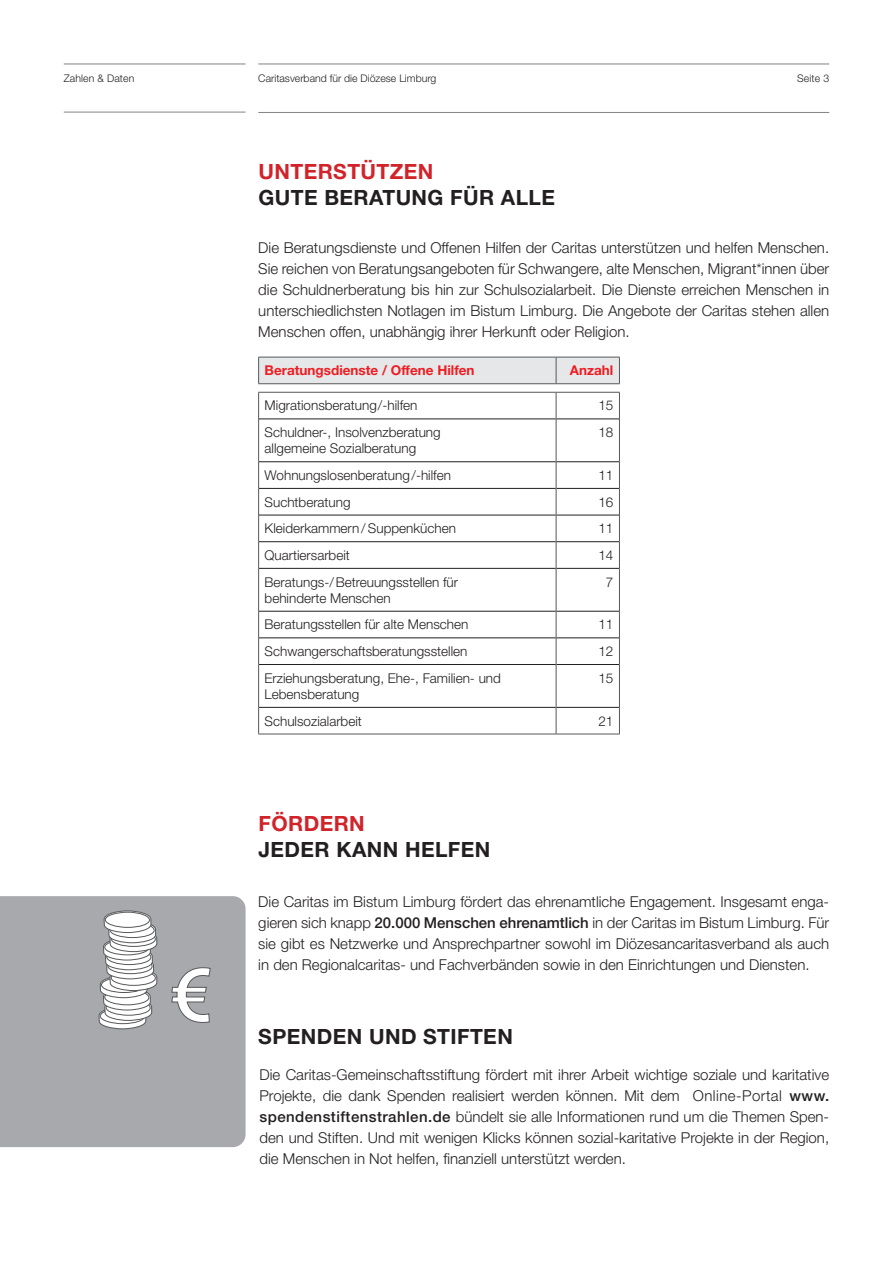
<style>
.page{position:relative;width:893px;height:1263px;background:#fff}
.page>*{position:absolute;margin:0;border:0;box-sizing:border-box;transform-origin:0 0}
.t1{font:700 21px "Helvetica Neue LT Std";letter-spacing:.02em;color:#231f20}
.t2{font:700 21px "Helvetica Neue LT Std";letter-spacing:.02em;color:#d1232a}
.t3{font:300 15px/21px "Helvetica Neue LT Pro";color:#231f20;text-align:justify}
.t4{font:300 13.5px "Helvetica Neue LT Pro";color:#231f20}
.t5{font:700 13.5px "Helvetica Neue LT Pro";color:#ee1d23}
.t6{font:300 10.5px "Helvetica Neue LT Std";color:#231f20}
.s1{font-weight:500}
</style>
<div class="page">
<hr style="left:259px;top:419px;width:297px;height:1px;background:#231f20">
<hr style="left:556px;top:419px;width:63px;height:1px;background:#231f20">
<hr style="left:259px;top:461px;width:297px;height:1px;background:#231f20">
<hr style="left:556px;top:461px;width:63px;height:1px;background:#231f20">
<hr style="left:259px;top:488px;width:297px;height:1px;background:#231f20">
<hr style="left:556px;top:488px;width:63px;height:1px;background:#231f20">
<hr style="left:259px;top:515px;width:297px;height:1px;background:#231f20">
<hr style="left:556px;top:515px;width:63px;height:1px;background:#231f20">
<hr style="left:259px;top:541px;width:297px;height:1px;background:#231f20">
<hr style="left:556px;top:541px;width:63px;height:1px;background:#231f20">
<hr style="left:259px;top:568px;width:297px;height:1px;background:#231f20">
<hr style="left:556px;top:568px;width:63px;height:1px;background:#231f20">
<hr style="left:259px;top:611px;width:297px;height:1px;background:#231f20">
<hr style="left:556px;top:611px;width:63px;height:1px;background:#231f20">
<hr style="left:259px;top:638px;width:297px;height:1px;background:#231f20">
<hr style="left:556px;top:638px;width:63px;height:1px;background:#231f20">
<hr style="left:259px;top:664px;width:297px;height:1px;background:#231f20">
<hr style="left:556px;top:664px;width:63px;height:1px;background:#231f20">
<hr style="left:259px;top:707px;width:297px;height:1px;background:#231f20">
<hr style="left:556px;top:707px;width:63px;height:1px;background:#231f20">
<div style="left:258px;top:357px;width:362px;height:26px;background:#e6e7e9"></div>
<hr style="left:258px;top:383px;width:298px;height:1px;background:#57585a">
<hr style="left:556px;top:383px;width:64px;height:1px;background:#57585a">
<hr style="left:258px;top:392px;width:298px;height:1px;background:#57585a">
<svg style="left:258px;top:393px;width:1px;height:26px"></svg>
<hr style="left:556px;top:392px;width:64px;height:1px;background:#57585a">
<svg style="left:556px;top:393px;width:1px;height:26px"></svg>
<svg style="left:619px;top:393px;width:1px;height:26px"></svg>
<hr style="left:258px;top:419px;width:1px;height:43px;background:#57585a">
<hr style="left:556px;top:419px;width:1px;height:43px;background:#57585a">
<hr style="left:619px;top:419px;width:1px;height:43px;background:#57585a">
<svg style="left:258px;top:462px;width:1px;height:106px"></svg>
<svg style="left:556px;top:462px;width:1px;height:106px"></svg>
<svg style="left:619px;top:462px;width:1px;height:106px"></svg>
<hr style="left:258px;top:568px;width:1px;height:43px;background:#57585a">
<hr style="left:556px;top:568px;width:1px;height:43px;background:#57585a">
<hr style="left:619px;top:568px;width:1px;height:43px;background:#57585a">
<svg style="left:258px;top:611px;width:1px;height:53px"></svg>
<svg style="left:556px;top:611px;width:1px;height:53px"></svg>
<svg style="left:619px;top:611px;width:1px;height:53px"></svg>
<hr style="left:258px;top:664px;width:1px;height:43px;background:#57585a">
<hr style="left:556px;top:664px;width:1px;height:43px;background:#57585a">
<hr style="left:619px;top:664px;width:1px;height:43px;background:#57585a">
<svg style="left:258px;top:707px;width:1px;height:27px"></svg>
<svg style="left:556px;top:707px;width:1px;height:27px"></svg>
<svg style="left:619px;top:707px;width:1px;height:27px"></svg>
<hr style="left:258px;top:734px;width:298px;height:1px;background:#57585a">
<hr style="left:556px;top:734px;width:64px;height:1px;background:#57585a">
<hr style="left:258px;top:112px;width:571px;height:1px;background:#808285">
<hr style="left:64px;top:64px;width:182px;height:1px;background:#808285">
<hr style="left:258px;top:64px;width:571px;height:1px;background:#808285">
<hr style="left:64px;top:112px;width:182px;height:1px;background:#808285">
<div style="left:0;top:896px;width:246px;height:251px;background:#a8a9ad"></div>
<svg style="left:98px;top:910px;width:59px;height:119px"></svg>
<div style="left:105px;top:912px;width:44px;height:15px;background:#fff;border-radius:50%"></div>
<div style="left:105px;top:912px;width:45px;height:16px;border:1px solid #57585a;border-radius:50%"></div>
<svg style="left:171px;top:967px;width:40px;height:56px"></svg>
<p class="t6" style="left:64px;top:72px;width:72px">Zahlen &amp; Daten</p>
<p class="t6" style="left:258px;top:72px;width:180px">Caritasverband für die Diözese Limburg</p>
<p class="t6" style="left:797px;top:72px;width:33px">Seite 3</p>
<p class="t2" style="left:258px;top:159px;width:176px">UNTERSTÜTZEN</p>
<p class="t1" style="left:258px;top:184px;width:298px">GUTE BERATUNG FÜR ALLE</p>
<p class="t3" style="left:258px;top:237px;width:572px">Die Beratungsdienste und Offenen Hilfen der Caritas unterstützen und helfen Menschen.<br>Sie reichen von Beratungsangeboten für Schwangere, alte Menschen, Migrant*innen über die Schuldnerberatung bis hin zur Schulsozialarbeit. Die Dienste erreichen Menschen in unterschiedlichsten Notlagen im Bistum Limburg. Die Angebote der Caritas stehen allen Menschen offen, unabhängig ihrer Herkunft oder Religion.</p>
<p class="t5" style="left:265px;top:362px;width:211px">Beratungsdienste / Offene Hilfen</p>
<p class="t5" style="left:570px;top:362px;width:45px">Anzahl</p>
<p class="t4" style="left:265px;top:397px;width:154px">Migrationsberatung/-hilfen</p>
<p class="t4" style="left:598px;top:397px;width:17px">15</p>
<p class="t4" style="left:265px;top:424px;width:178px">Schuldner-, Insolvenzberatung</p>
<p class="t4" style="left:265px;top:440px;width:153px">allgemeine Sozialberatung</p>
<p class="t4" style="left:598px;top:424px;width:17px">18</p>
<p class="t4" style="left:265px;top:467px;width:188px">Wohnungslosenberatung/-hilfen</p>
<p class="t4" style="left:598px;top:467px;width:17px">11</p>
<p class="t4" style="left:265px;top:493px;width:88px">Suchtberatung</p>
<p class="t4" style="left:598px;top:493px;width:17px">16</p>
<p class="t4" style="left:265px;top:520px;width:193px">Kleiderkammern / Suppenküchen</p>
<p class="t4" style="left:598px;top:520px;width:17px">11</p>
<p class="t4" style="left:265px;top:547px;width:87px">Quartiersarbeit</p>
<p class="t4" style="left:598px;top:547px;width:17px">14</p>
<p class="t4" style="left:265px;top:573px;width:195px">Beratungs-/ Betreuungsstellen für</p>
<p class="t4" style="left:265px;top:590px;width:128px">behinderte Menschen</p>
<p class="t4" style="left:606px;top:573px;width:9px">7</p>
<p class="t4" style="left:265px;top:616px;width:205px">Beratungsstellen für alte Menschen</p>
<p class="t4" style="left:598px;top:616px;width:17px">11</p>
<p class="t4" style="left:265px;top:643px;width:204px">Schwangerschaftsberatungsstellen</p>
<p class="t4" style="left:598px;top:643px;width:17px">12</p>
<p class="t4" style="left:265px;top:670px;width:238px">Erziehungsberatung, Ehe-, Familien- und</p>
<p class="t4" style="left:265px;top:686px;width:96px">Lebensberatung</p>
<p class="t4" style="left:598px;top:670px;width:17px">15</p>
<p class="t4" style="left:265px;top:712px;width:99px">Schulsozialarbeit</p>
<p class="t4" style="left:598px;top:712px;width:17px">21</p>
<p class="t2" style="left:258px;top:811px;width:108px">FÖRDERN</p>
<p class="t1" style="left:258px;top:836px;width:233px">JEDER KANN HELFEN</p>
<p class="t3" style="left:258px;top:891px;width:572px">Die Caritas im Bistum Limburg fördert das ehrenamtliche Engagement. Insgesamt enga&shy;gieren sich knapp <span class="s1">20.000 Menschen ehrenamtlich</span> in der Caritas im Bistum Limburg. Für sie gibt es Netzwerke und Ansprechpartner sowohl im Diözesancaritasverband als auch in den Regionalcaritas- und Fachverbänden sowie in den Einrichtungen und Diensten.</p>
<p class="t1" style="left:258px;top:1024px;width:256px">SPENDEN UND STIFTEN</p>
<p class="t3" style="left:259px;top:1063px;width:571px">Die Caritas-Gemeinschaftsstiftung fördert mit ihrer Arbeit wichtige soziale und karitative Projekte, die dank Spenden realisiert werden können. Mit dem Online-Portal <span class="s1">www. spendenstiftenstrahlen.de</span> bündelt sie alle Informationen rund um die Themen Spen&shy;den und Stiften. Und mit wenigen Klicks können sozial-karitative Projekte in der Region, die Menschen in Not helfen, finanziell unterstützt werden.</p>
</div>
